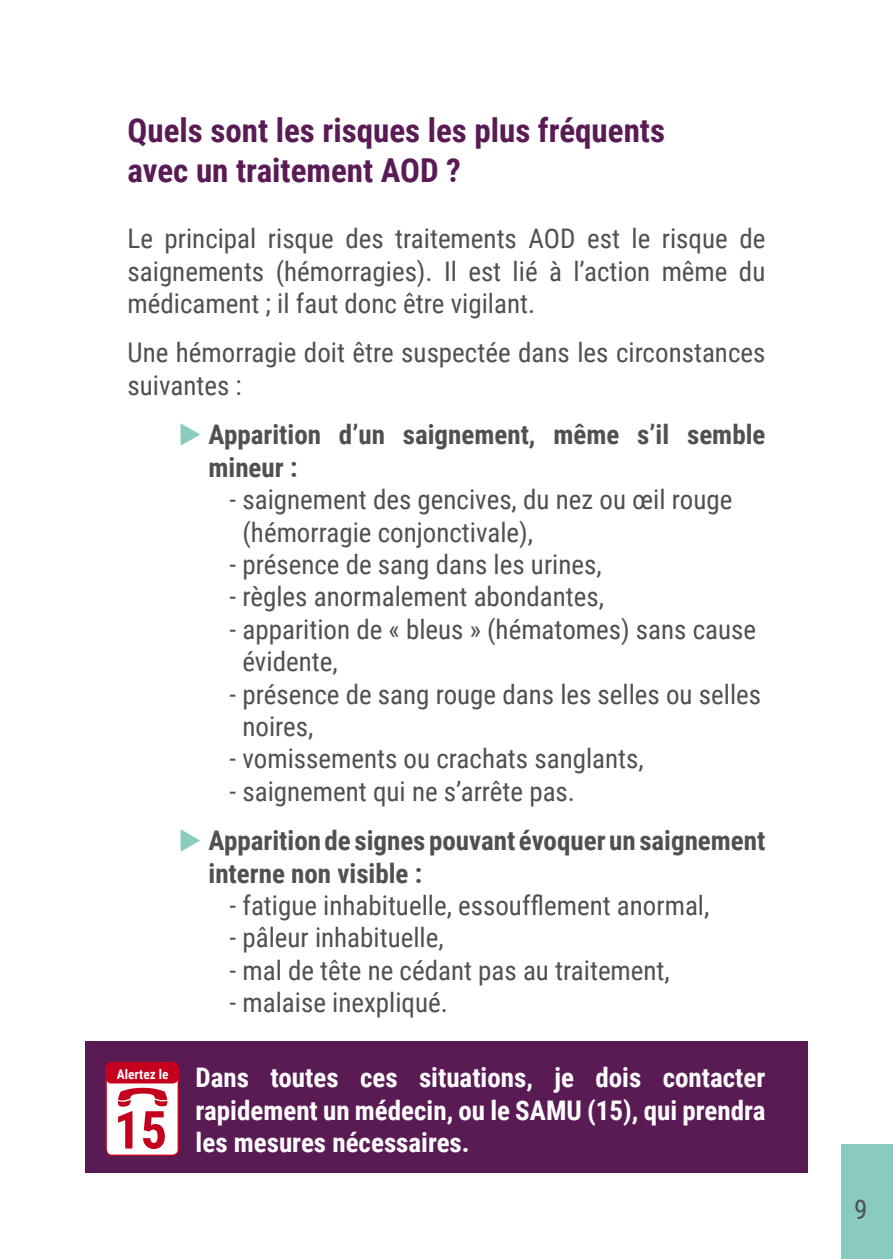
<style>
.page{position:relative;width:893px;height:1259px;background:#fff}
.page>*{position:absolute;margin:0;border:0;box-sizing:border-box;transform-origin:0 0}
.t1{font:700 52.5px "Roboto Condensed";color:#c4001d}
.t2{font:700 33px/39.6px "Roboto Condensed";color:#5a1b55}
.t3{font:27px/32.4px "Roboto Condensed";color:#504f53}
.t4{font:700 27px/32.4px "Roboto Condensed";color:#504f53}
.t5{font:700 27px/32.4px "Roboto Condensed";color:#fff}
.t6{font:700 13.5px "Roboto Condensed";color:#fff}
.s1{color:#89cbbe}
</style>
<div class="page">
<div style="left:85px;top:1041px;width:723px;height:132px;background:#5a1b55"></div>
<div style="left:842px;top:1144px;width:51px;height:115px;background:#89cbbe"></div>
<div style="left:106px;top:1062px;width:72px;height:93px;background:#fff;border-radius:6px"></div>
<div style="left:105px;top:1062px;width:74px;height:94px;border:1px solid #c4001d;border-radius:6px"></div>
<svg style="left:118px;top:1087px;width:49px;height:19px"></svg>
<div style="left:106px;top:1062px;width:72px;height:21px;background:#c4001d;border-radius:5px"></div>
<p class="t2" style="left:128px;top:109px;width:539px">Quels sont les risques les plus fréquents avec un traitement AOD ?</p>
<p class="t3" style="left:128px;top:221px;width:639px;text-align:justify">Le principal risque des traitements AOD est le risque de saignements (hémorragies). Il est lié à l’action même du médicament ; il faut donc être vigilant.</p>
<p class="t3" style="left:128px;top:336px;width:639px">Une hémorragie doit être suspectée dans les circonstances suivantes :</p>
<p class="t4" style="left:209px;top:417px;width:558px;text-indent:-30px"><span class="s1">◆</span> Apparition d’un saignement, même s’il semble mineur :</p>
<p class="t3" style="left:242px;top:482px;width:491px;text-indent:-13px">- saignement des gencives, du nez ou œil rouge (hémorragie conjonctivale),</p>
<p class="t3" style="left:230px;top:547px;width:374px">- présence de sang dans les urines,</p>
<p class="t3" style="left:230px;top:579px;width:376px">- règles anormalement abondantes,</p>
<p class="t3" style="left:242px;top:612px;width:515px;text-indent:-13px">- apparition de « bleus » (hématomes) sans cause évidente,</p>
<p class="t3" style="left:242px;top:677px;width:520px;text-indent:-13px">- présence de sang rouge dans les selles ou selles noires,</p>
<p class="t3" style="left:230px;top:741px;width:416px">- vomissements ou crachats sanglants,</p>
<p class="t3" style="left:230px;top:774px;width:347px">- saignement qui ne s’arrête pas.</p>
<p class="t4" style="left:209px;top:823px;width:558px;text-indent:-30px"><span class="s1">◆</span> Apparition de signes pouvant évoquer un saignement interne non visible :</p>
<p class="t3" style="left:230px;top:888px;width:481px">- fatigue inhabituelle, essoufflement anormal,</p>
<p class="t3" style="left:230px;top:920px;width:216px">- pâleur inhabituelle,</p>
<p class="t3" style="left:230px;top:953px;width:442px">- mal de tête ne cédant pas au traitement,</p>
<p class="t3" style="left:230px;top:985px;width:220px">- malaise inexpliqué.</p>
<p class="t6" style="left:117px;top:1064px;width:53px">Alertez le</p>
<p class="t1" style="left:114px;top:1093px;width:55px">15</p>
<p class="t5" style="left:196px;top:1060px;width:571px">Dans toutes ces situations, je dois contacter rapidement un médecin, ou le SAMU (15), qui prendra</p>
<p class="t5" style="left:196px;top:1125px;width:276px">les mesures nécessaires.</p>
<p class="t3" style="left:854px;top:1192px;width:15px">9</p>
</div>
